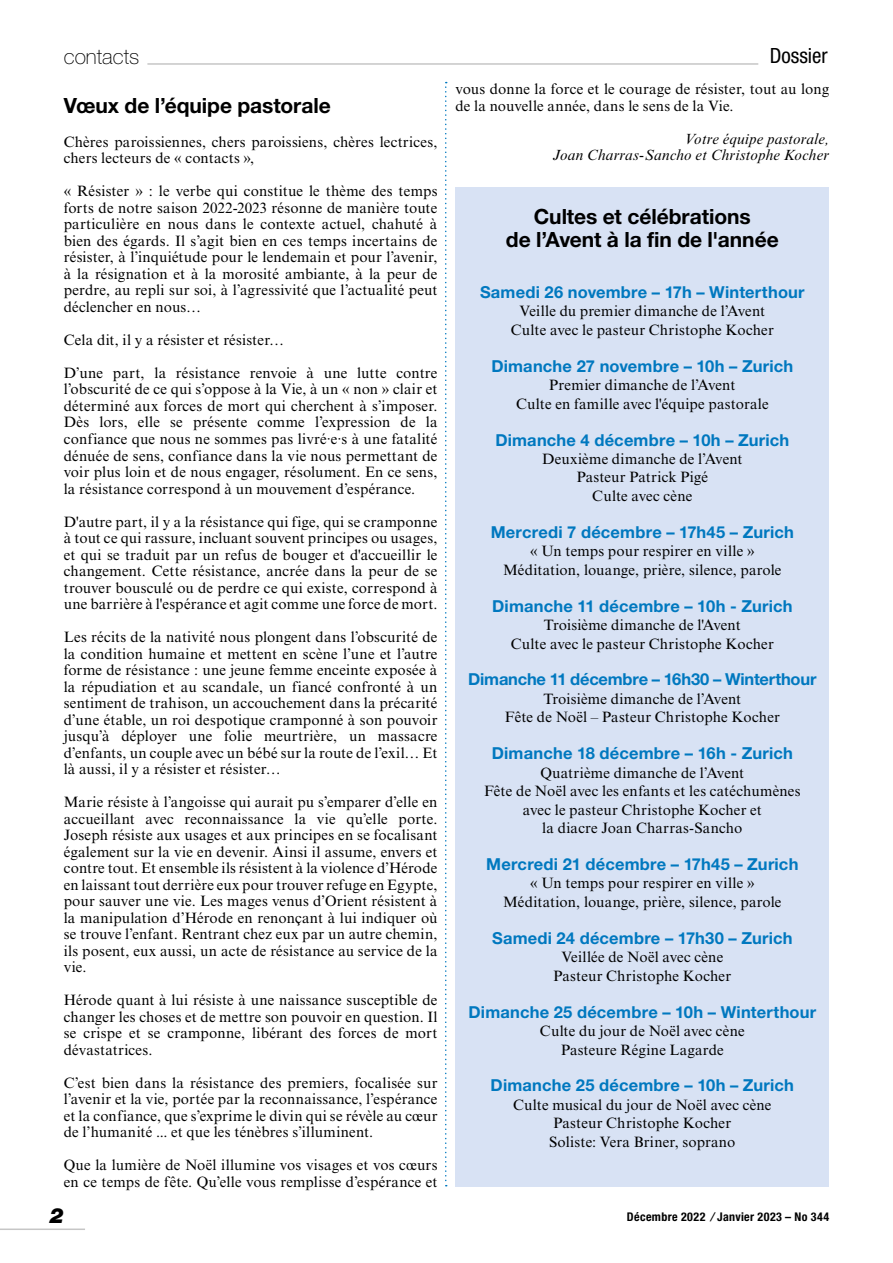
<style>
.page{position:relative;width:893px;height:1263px;background:#fff}
.page>*{position:absolute;margin:0;border:0;box-sizing:border-box;transform-origin:0 0}
.t1{font:700 21px/23.2px "Helvetica Neue LT Pro";letter-spacing:-.005em;color:#000;text-align:center}
.t2{font:100 21px "Helvetica Neue LT Pro";color:#000}
.t3{font:condensed 21px "Helvetica Neue LT Pro";color:#000}
.t4{font:italic 900 21px "Helvetica Neue LT Pro";color:#000}
.t5{font:700 16.5px "Helvetica Neue LT Pro";letter-spacing:.01em;color:#0078bf}
.t6{font:700 16.5px "Helvetica Neue LT Pro";letter-spacing:-.015em;color:#0078bf}
.t7{font:15px/16.5px "Times NRMT Pro";letter-spacing:.01em;color:#000;text-align:center}
.t8{font:italic 15px/16.5px "Times NRMT Pro";letter-spacing:.01em;color:#000;text-align:right}
.t9{font:700 condensed 12px "Helvetica Neue LT Pro";letter-spacing:.03em;color:#000}
</style>
<div class="page">
<hr style="left:0;top:1228px;width:85px;height:2px;background:#c6c6c6">
<hr style="left:147px;top:63px;width:611px;height:2px;background:#c6c6c6">
<svg style="left:445px;top:82px;width:2px;height:1104px"></svg>
<div style="left:455px;top:187px;width:374px;height:999px;background:#d8e2f4"></div>
<h1 class="t2" style="left:64px;top:44px;width:77px">contacts</h1>
<h1 class="t1" style="left:64px;top:94px;width:269px">Vœux de l’équipe pastorale</h1>
<p class="t7" style="left:64px;top:134px;width:375px;text-align:left">Chères paroissiennes, chers paroissiens, chères lectrices, chers lecteurs de « contacts »,</p>
<p class="t7" style="left:64px;top:184px;width:375px;text-align:justify">« Résister » : le verbe qui constitue le thème des temps forts de notre saison 2022-2023 résonne de manière toute particulière en nous dans le contexte actuel, chahuté à bien des égards. Il s’agit bien en ces temps incertains de résister, à l’inquiétude pour le lendemain et pour l’avenir, à la résignation et à la morosité ambiante, à la peur de perdre, au repli sur soi, à l’agressivité que l’actualité peut déclencher en nous…</p>
<p class="t7" style="left:64px;top:332px;width:222px">Cela dit, il y a résister et résister…</p>
<p class="t7" style="left:64px;top:365px;width:375px;text-align:justify">D’une part, la résistance renvoie à une lutte contre l’obscurité de ce qui s’oppose à la Vie, à un « non » clair et déterminé aux forces de mort qui cherchent à s’imposer.<br>Dès lors, elle se présente comme l’expression de la confiance que nous ne sommes pas livré·e·s à une fatalité dénuée de sens, confiance dans la vie nous permettant de voir plus loin et de nous engager, résolument. En ce sens, la résistance correspond à un mouvement d’espérance.</p>
<p class="t7" style="left:64px;top:514px;width:375px;text-align:justify">D'autre part, il y a la résistance qui fige, qui se cramponne à tout ce qui rassure, incluant souvent principes ou usages, et qui se traduit par un refus de bouger et d'accueillir le changement. Cette résistance, ancrée dans la peur de se trouver bousculé ou de perdre ce qui existe, correspond à une barrière à l'espérance et agit comme une force de mort.</p>
<p class="t7" style="left:64px;top:629px;width:375px;text-align:justify">Les récits de la nativité nous plongent dans l’obscurité de la condition humaine et mettent en scène l’une et l’autre forme de résistance : une jeune femme enceinte exposée à la répudiation et au scandale, un fiancé confronté à un sentiment de trahison, un accouchement dans la précarité d’une étable, un roi despotique cramponné à son pouvoir jusqu’à déployer une folie meurtrière, un massacre d’enfants, un couple avec un bébé sur la route de l’exil… Et là aussi, il y a résister et résister…</p>
<p class="t7" style="left:64px;top:794px;width:375px;text-align:justify">Marie résiste à l’angoisse qui aurait pu s’emparer d’elle en accueillant avec reconnaissance la vie qu’elle porte.<br>Joseph résiste aux usages et aux principes en se focalisant également sur la vie en devenir. Ainsi il assume, envers et contre tout. Et ensemble ils résistent à la violence d’Hérode en laissant tout derrière eux pour trouver refuge en Egypte, pour sauver une vie. Les mages venus d’Orient résistent à la manipulation d’Hérode en renonçant à lui indiquer où se trouve l’enfant. Rentrant chez eux par un autre chemin, ils posent, eux aussi, un acte de résistance au service de la vie.</p>
<p class="t7" style="left:64px;top:992px;width:375px;text-align:justify">Hérode quant à lui résiste à une naissance susceptible de changer les choses et de mettre son pouvoir en question. Il se crispe et se cramponne, libérant des forces de mort dévastatrices.</p>
<p class="t7" style="left:64px;top:1075px;width:375px;text-align:justify">C’est bien dans la résistance des premiers, focalisée sur l’avenir et la vie, portée par la reconnaissance, l’espérance et la confiance, que s’exprime le divin qui se révèle au cœur de l’humanité ... et que les ténèbres s’illuminent.</p>
<p class="t7" style="left:64px;top:1157px;width:375px;text-align:left">Que la lumière de Noël illumine vos visages et vos cœurs en ce temps de fête. Qu’elle vous remplisse d’espérance et</p>
<h1 class="t4" style="left:50px;top:1202px;width:16px">2</h1>
<h1 class="t3" style="left:770px;top:43px;width:59px">Dossier</h1>
<p class="t7" style="left:455px;top:82px;width:375px;text-align:left">vous donne la force et le courage de résister, tout au long de la nouvelle année, dans le sens de la Vie.</p>
<p class="t8" style="left:553px;top:131px;width:278px">Votre équipe pastorale,<br>Joan Charras-Sancho et Christophe Kocher</p>
<h1 class="t1" style="left:506px;top:204px;width:274px">Cultes et célébrations<br>de l’Avent à la fin de l'année</h1>
<p class="t5" style="left:480px;top:282px;width:326px">Samedi 26 novembre – 17h – Winterthour</p>
<p class="t7" style="left:511px;top:303px;width:264px;line-height:18.5px">Veille du premier dimanche de l’Avent<br>Culte avec le pasteur Christophe Kocher</p>
<p class="t5" style="left:491px;top:355px;width:303px">Dimanche 27 novembre – 10h – Zurich</p>
<p class="t7" style="left:516px;top:377px;width:254px;line-height:18.5px">Premier dimanche de l’Avent<br>Culte en famille avec l'équipe pastorale</p>
<p class="t5" style="left:495px;top:429px;width:296px">Dimanche 4 décembre – 10h – Zurich</p>
<p class="t7" style="left:542px;top:451px;width:202px;line-height:18.5px">Deuxième dimanche de l’Avent<br>Pasteur Patrick Pigé<br>Culte avec cène</p>
<p class="t5" style="left:491px;top:521px;width:305px">Mercredi 7 décembre – 17h45 – Zurich</p>
<p class="t7" style="left:503px;top:543px;width:280px;line-height:18.5px">« Un temps pour respirer en ville »<br>Méditation, louange, prière, silence, parole</p>
<p class="t5" style="left:492px;top:595px;width:302px">Dimanche 11 décembre – 10h - Zurich</p>
<p class="t7" style="left:511px;top:617px;width:264px;line-height:18.5px">Troisième dimanche de l'Avent<br>Culte avec le pasteur Christophe Kocher</p>
<p class="t6" style="left:468px;top:669px;width:350px">Dimanche 11 décembre – 16h30 – Winterthour</p>
<p class="t7" style="left:505px;top:690px;width:276px;line-height:18.5px">Troisième dimanche de l’Avent<br>Fête de Noël – Pasteur Christophe Kocher</p>
<p class="t5" style="left:492px;top:743px;width:303px">Dimanche 18 décembre – 16h - Zurich</p>
<p class="t7" style="left:484px;top:764px;width:318px;line-height:18.5px">Quatrième dimanche de l’Avent<br>Fête de Noël avec les enfants et les catéchumènes avec le pasteur Christophe Kocher et<br>la diacre Joan Charras-Sancho</p>
<p class="t5" style="left:486px;top:854px;width:314px">Mercredi 21 décembre – 17h45 – Zurich</p>
<p class="t7" style="left:503px;top:875px;width:280px;line-height:18.5px">« Un temps pour respirer en ville »<br>Méditation, louange, prière, silence, parole</p>
<p class="t5" style="left:492px;top:927px;width:302px">Samedi 24 décembre – 17h30 – Zurich</p>
<p class="t7" style="left:553px;top:949px;width:179px;line-height:18.5px">Veillée de Noël avec cène<br>Pasteur Christophe Kocher</p>
<p class="t5" style="left:468px;top:1001px;width:349px">Dimanche 25 décembre – 10h – Winterthour</p>
<p class="t7" style="left:540px;top:1022px;width:206px;line-height:18.5px">Culte du jour de Noël avec cène<br>Pasteure Régine Lagarde</p>
<p class="t5" style="left:491px;top:1075px;width:305px">Dimanche 25 décembre – 10h – Zurich</p>
<p class="t7" style="left:513px;top:1096px;width:260px;line-height:18.5px">Culte musical du jour de Noël avec cène<br>Pasteur Christophe Kocher<br>Soliste: Vera Briner, soprano</p>
<p class="t9" style="left:627px;top:1209px;width:204px">Décembre 2022 ∕ Janvier 2023 – No 344</p>
</div>
